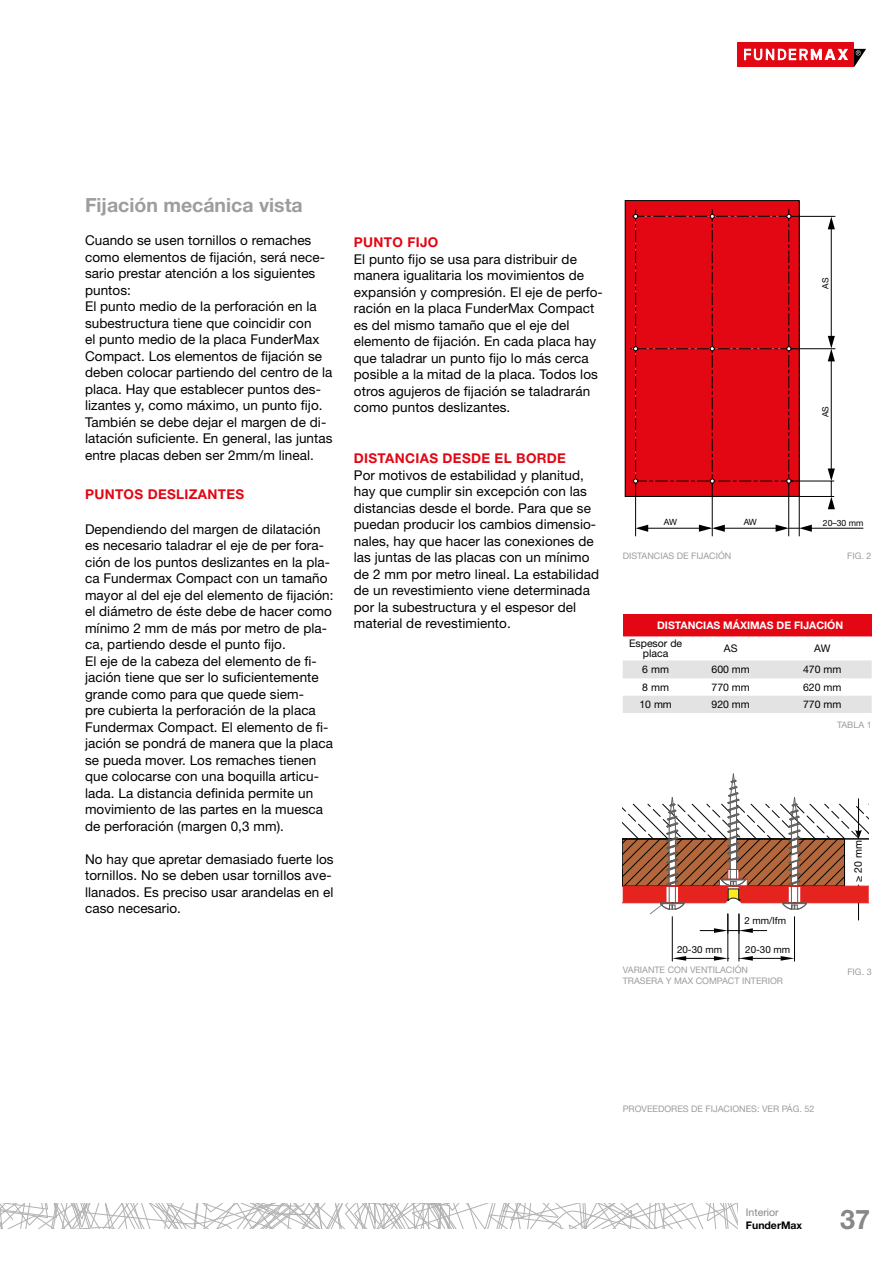
<style>
.page{position:relative;width:893px;height:1263px;background:#fff}
.page>*{position:absolute;margin:0;border:0;box-sizing:border-box;transform-origin:0 0}
.t1{font:700 27px "Helvetica Neue LT Pro";color:#878787}
.t2{font:700 19.5px "Helvetica Neue LT Pro";color:#9d9d9c}
.t3{font:13.5px/16.5px "Helvetica Neue LT Pro";letter-spacing:.005em;color:#000}
.t4{font:700 13.5px "Helvetica Neue LT Pro";letter-spacing:.025em;color:#e30613}
.t5{font:10.5px/10.5px "Helvetica Neue LT Pro";color:#000;text-align:center}
.t6{font:700 10.5px "Helvetica Neue LT Pro";color:#fff}
.t7{font:700 10.5px "Helvetica Neue LT Pro";color:#000}
.t8{font:10.5px "Helvetica Neue LT Pro";color:#8a8989}
.t9{font:9.75px "Helvetica Neue LT Pro";color:#010202}
.t10{font:9px "Helvetica Neue LT Pro";color:#9d9d9c}
.t11{font:8.55px "Helvetica Neue LT Pro";color:#000}
</style>
<div class="page">
<svg style="left:0;top:1203px;width:737px;height:26px"></svg>
<div style="left:737px;top:43px;width:117px;height:24px;background:#e30613"></div>
<svg style="left:744px;top:48px;width:122px;height:19px"></svg>
<div style="left:625px;top:201px;width:174px;height:295px;background:#e30613"></div>
<hr style="left:811px;top:528px;width:52px;height:1px;background:#000">
<svg style="left:630px;top:209px;width:205px;height:328px"></svg>
<div style="left:623px;top:614px;width:249px;height:22px;background:#e30613"></div>
<svg style="left:623px;top:636px;width:249px;height:77px"></svg>
<hr style="left:672px;top:917px;width:1px;height:44px;background:#010202">
<hr style="left:727px;top:914px;width:1px;height:47px;background:#010202">
<svg style="left:672px;top:956px;width:57px;height:5px"></svg>
<hr style="left:794px;top:917px;width:1px;height:44px;background:#010202">
<hr style="left:739px;top:914px;width:1px;height:47px;background:#010202">
<svg style="left:739px;top:956px;width:55px;height:5px"></svg>
<svg style="left:623px;top:773px;width:246px;height:160px"></svg>
<h2 class="t2" style="left:85px;top:193px;width:219px">Fijación mecánica vista</h2>
<p class="t3" style="left:85px;top:232px;width:249px">Cuando se usen tornillos o remaches como elementos de fijación, será nece&shy;sario prestar atención a los siguientes puntos:<br>El punto medio de la perforación en la subestructura tiene que coincidir con<br>el punto medio de la placa FunderMax Compact. Los elementos de fijación se deben colocar partiendo del centro de la placa. Hay que establecer puntos des&shy;lizantes y, como máximo, un punto fijo.<br>También se debe dejar el margen de di&shy;latación suficiente. En general, las juntas entre placas deben ser 2mm/m lineal.</p>
<p class="t4" style="left:85px;top:486px;width:161px">PUNTOS DESLIZANTES</p>
<p class="t3" style="left:85px;top:520px;width:250px">Dependiendo del margen de dilatación es necesario taladrar el eje de per fora&shy;ción de los puntos deslizantes en la pla&shy;ca Fundermax Compact con un tamaño mayor al del eje del elemento de fijación: el diámetro de éste debe de hacer como mínimo 2 mm de más por metro de pla&shy;ca, partiendo desde el punto fijo.<br>El eje de la cabeza del elemento de fi&shy;jación tiene que ser lo suficientemente grande como para que quede siem-<br>pre cubierta la perforación de la placa Fundermax Compact. El elemento de fi&shy;jación se pondrá de manera que la placa se pueda mover. Los remaches tienen que colocarse con una boquilla articu&shy;lada. La distancia definida permite un movimiento de las partes en la muesca de perforación (margen 0,3 mm).</p>
<p class="t3" style="left:85px;top:850px;width:250px">No hay que apretar demasiado fuerte los tornillos. No se deben usar tornillos ave&shy;llanados. Es preciso usar arandelas en el caso necesario.</p>
<p class="t4" style="left:354px;top:234px;width:86px">PUNTO FIJO</p>
<p class="t3" style="left:354px;top:250px;width:250px">El punto fijo se usa para distribuir de manera igualitaria los movimientos de expansión y compresión. El eje de perfo&shy;ración en la placa FunderMax Compact es del mismo tamaño que el eje del elemento de fijación. En cada placa hay que taladrar un punto fijo lo más cerca posible a la mitad de la placa. Todos los otros agujeros de fijación se taladrarán como puntos deslizantes.</p>
<p class="t4" style="left:354px;top:450px;width:214px">DISTANCIAS DESDE EL BORDE</p>
<p class="t3" style="left:354px;top:466px;width:247px">Por motivos de estabilidad y planitud, hay que cumplir sin excepción con las distancias desde el borde. Para que se puedan producir los cambios dimensio&shy;nales, hay que hacer las conexiones de las juntas de las placas con un mínimo de 2 mm por metro lineal. La estabilidad de un revestimiento viene determinada por la subestructura y el espesor del material de revestimiento.</p>
<p class="t11" style="left:820px;top:289px;width:13px;rotate:-90deg">AS</p>
<p class="t11" style="left:820px;top:417px;width:13px;rotate:-90deg">AS</p>
<p class="t11" style="left:664px;top:517px;width:15px">AW</p>
<p class="t11" style="left:744px;top:517px;width:15px">AW</p>
<p class="t11" style="left:823px;top:517px;width:42px">20–30 mm</p>
<p class="t10" style="left:623px;top:551px;width:110px">DISTANCIAS DE FIJACIÓN</p>
<p class="t10" style="left:847px;top:551px;width:26px">FIG. 2</p>
<p class="t6" style="left:657px;top:618px;width:188px">DISTANCIAS MÁXIMAS DE FIJACIÓN</p>
<p class="t5" style="left:629px;top:638px;width:55px">Espesor de placa</p>
<p class="t5" style="left:724px;top:643px;width:15px">AS</p>
<p class="t5" style="left:814px;top:643px;width:18px">AW</p>
<p class="t5" style="left:642px;top:664px;width:28px">6 mm</p>
<p class="t5" style="left:711px;top:664px;width:40px">600 mm</p>
<p class="t5" style="left:803px;top:664px;width:40px">470 mm</p>
<p class="t5" style="left:642px;top:681px;width:28px">8 mm</p>
<p class="t5" style="left:711px;top:681px;width:40px">770 mm</p>
<p class="t5" style="left:803px;top:681px;width:40px">620 mm</p>
<p class="t5" style="left:639px;top:699px;width:34px">10 mm</p>
<p class="t5" style="left:711px;top:699px;width:40px">920 mm</p>
<p class="t5" style="left:803px;top:699px;width:40px">770 mm</p>
<p class="t10" style="left:837px;top:719px;width:36px">TABLA 1</p>
<p class="t9" style="left:744px;top:915px;width:43px">2 mm/lfm</p>
<p class="t9" style="left:677px;top:943px;width:47px">20-30 mm</p>
<p class="t9" style="left:745px;top:943px;width:47px">20-30 mm</p>
<p class="t5" style="left:853px;top:882px;width:43px;rotate:-90deg">≥ 20 mm</p>
<p class="t10" style="left:623px;top:965px;width:127px">VARIANTE CON VENTILACIÓN</p>
<p class="t10" style="left:847px;top:966px;width:26px">FIG. 3</p>
<p class="t10" style="left:623px;top:975px;width:162px">TRASERA Y MAX COMPACT INTERIOR</p>
<p class="t10" style="left:623px;top:1103px;width:193px">PROVEEDORES DE FIJACIONES: VER PÁG. 52</p>
<p class="t8" style="left:746px;top:1206px;width:34px">Interior</p>
<p class="t7" style="left:746px;top:1218px;width:58px">FunderMax</p>
<h1 class="t1" style="left:840px;top:1203px;width:32px">37</h1>
</div>
